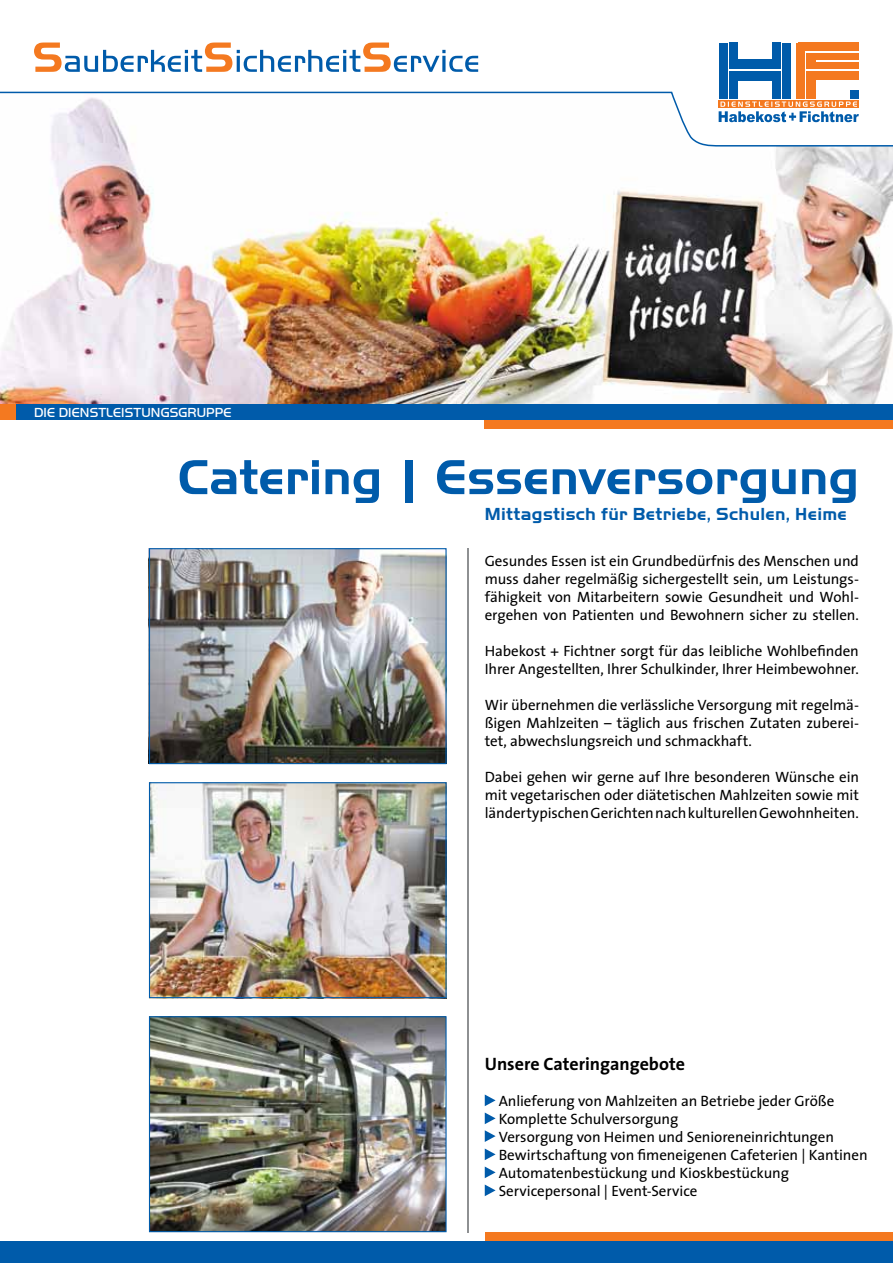
<style>
.page{position:relative;width:893px;height:1263px;background:#fff}
.page>*{position:absolute;margin:0;border:0;box-sizing:border-box;transform-origin:0 0}
.t1{font:700 51px "Handel Got D";color:#005baa}
.t2{font:700 18px "Handel Got D";letter-spacing:.02em;color:#005baa}
.t3{font:700 18px "The Sans";color:#000}
.t4{font:15px/18px "The Sans";letter-spacing:-.005em;color:#000;text-align:justify}
.t5{font:13.5px "Handel Got D Ligh";letter-spacing:.01em;color:#fff}
</style>
<div class="page">
<div style="left:485px;top:1232px;width:408px;height:20px;background:#f47920"></div>
<img style="left:151px;top:550px;width:294px;height:212px">
<img style="left:151px;top:784px;width:294px;height:212px">
<img style="left:151px;top:1018px;width:294px;height:212px">
<div style="left:149px;top:548px;width:298px;height:216px;border:1px solid #005baa"></div>
<img style="left:0;top:148px;width:893px;height:256px">
<div style="left:149px;top:1016px;width:298px;height:216px;border:1px solid #005baa"></div>
<div style="left:0;top:1242px;width:893px;height:21px;background:#005baa"></div>
<hr style="left:467px;top:548px;width:1px;height:684px;background:#8e9092">
<div style="left:485px;top:414px;width:408px;height:15px;background:#f47920"></div>
<div style="left:0;top:404px;width:893px;height:16px;background:#005baa"></div>
<div style="left:0;top:404px;width:15px;height:16px;background:#f47920"></div>
<svg style="left:34px;top:43px;width:444px;height:29px"></svg>
<div style="left:798px;top:43px;width:61px;height:8px;background:#f47920"></div>
<div style="left:719px;top:43px;width:8px;height:56px;background:#005baa"></div>
<div style="left:772px;top:43px;width:8px;height:26px;background:#005baa"></div>
<div style="left:796px;top:43px;width:9px;height:56px;background:#f47920"></div>
<div style="left:729px;top:43px;width:9px;height:26px;background:#005baa"></div>
<div style="left:782px;top:43px;width:9px;height:56px;background:#005baa"></div>
<svg style="left:727px;top:45px;width:132px;height:46px"></svg>
<svg style="left:0;top:91px;width:893px;height:57px"></svg>
<svg style="left:485px;top:1094px;width:11px;height:12px"></svg>
<svg style="left:485px;top:1112px;width:11px;height:12px"></svg>
<svg style="left:485px;top:1130px;width:11px;height:12px"></svg>
<svg style="left:485px;top:1148px;width:11px;height:12px"></svg>
<svg style="left:485px;top:1166px;width:11px;height:12px"></svg>
<svg style="left:485px;top:1184px;width:11px;height:12px"></svg>
<div style="left:149px;top:782px;width:298px;height:216px;border:1px solid #005baa"></div>
<p class="t5" style="left:34px;top:404px;width:199px">DIE DIENSTLEISTUNGSGRUPPE</p>
<h1 class="t1" style="left:178px;top:448px;width:683px">Catering | Essenversorgung</h1>
<p class="t2" style="left:485px;top:504px;width:363px">Mittagstisch für Betriebe, Schulen, Heime</p>
<p class="t4" style="left:485px;top:552px;width:376px">Gesundes Essen ist ein Grundbedürfnis des Menschen und muss daher regelmäßig sichergestellt sein, um Leistungs&shy;fähigkeit von Mitarbeitern sowie Gesundheit und Wohl&shy;ergehen von Patienten und Bewohnern sicher zu stellen.</p>
<p class="t4" style="left:485px;top:642px;width:376px">Habekost + Fichtner sorgt für das leibliche Wohlbefinden<br>Ihrer Angestellten, Ihrer Schulkinder, Ihrer Heimbewohner.</p>
<p class="t4" style="left:485px;top:696px;width:376px">Wir übernehmen die verlässliche Versorgung mit regelmä&shy;ßigen Mahlzeiten – täglich aus frischen Zutaten zuberei&shy;tet, abwechslungsreich und schmackhaft.</p>
<p class="t4" style="left:485px;top:768px;width:376px">Dabei gehen wir gerne auf Ihre besonderen Wünsche ein mit vegetarischen oder diätetischen Mahlzeiten sowie mit ländertypischen Gerichten nach kulturellen Gewohnheiten.</p>
<p class="t3" style="left:485px;top:1052px;width:202px">Unsere Cateringangebote</p>
<p class="t4" style="left:499px;top:1092px;width:370px;text-align:left">Anlieferung von Mahlzeiten an Betriebe jeder Größe Komplette Schulversorgung<br>Versorgung von Heimen und Senioreneinrichtungen Bewirtschaftung von fimeneigenen Cafeterien | Kantinen Automatenbestückung und Kioskbestückung Servicepersonal | Event-Service</p>
</div>
